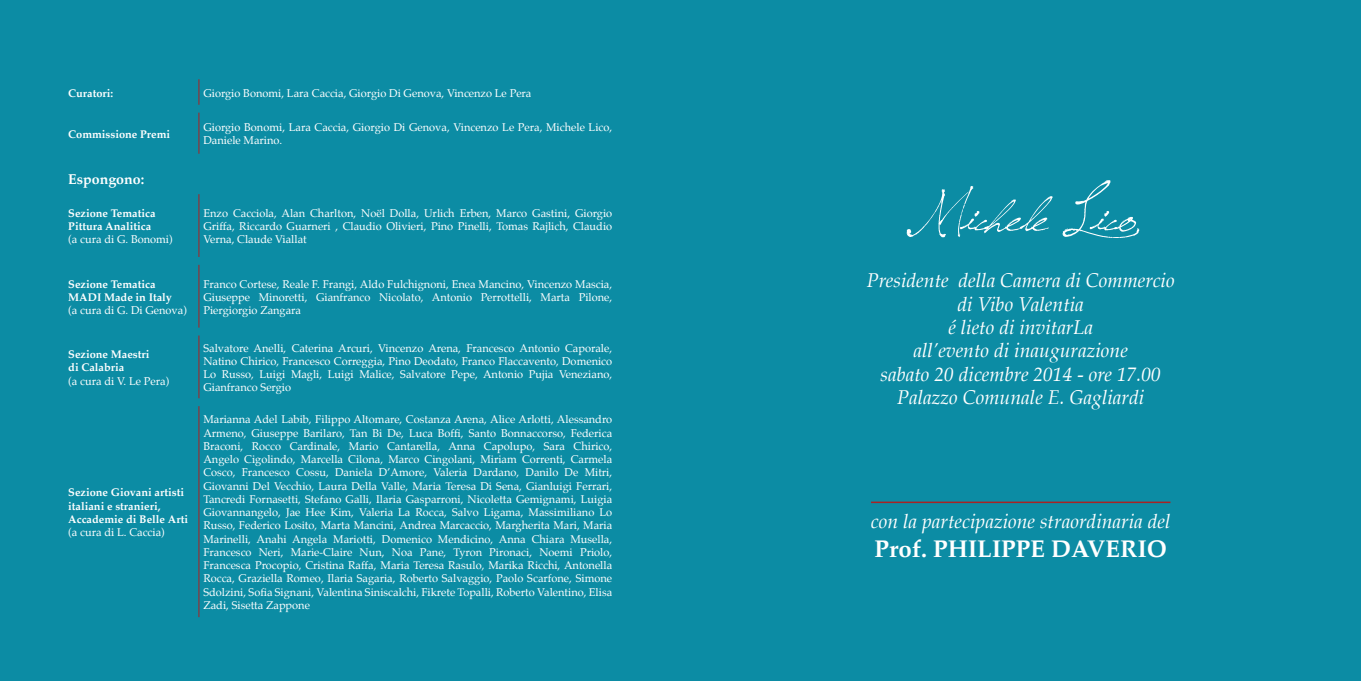
<style>
.page{position:relative;width:1361px;height:681px;background:#fff}
.page>*{position:absolute;margin:0;border:0;box-sizing:border-box;transform-origin:0 0}
.t1{font:54px "Jellyka Saint Andrews Queen";color:#fff}
.t2{font:700 24px "Palatino";color:#fff}
.t3{font:italic 19.5px/23.4px "Palatino";color:#fff;text-align:center}
.t4{font:700 14.1px "Palatino";color:#fff}
.t5{font:10.95px/13.2px "Palatino";color:#fff;text-align:justify}
.t6{font:700 10.95px/13.2px "Palatino";color:#fff}
</style>
<div class="page">
<div style="left:0;top:0;width:1361px;height:680px;background:#0c8ca4"></div>
<svg style="left:198px;top:79px;width:1px;height:26px"></svg>
<hr style="left:198px;top:113px;width:1px;height:41px;background:#a92223">
<hr style="left:198px;top:194px;width:1px;height:63px;background:#a92223">
<hr style="left:198px;top:265px;width:1px;height:62px;background:#a92223">
<hr style="left:198px;top:335px;width:1px;height:63px;background:#a92223">
<hr style="left:198px;top:406px;width:1px;height:211px;background:#a92223">
<hr style="left:871px;top:501px;width:299px;height:2px;background:#a92223">
<p class="t6" style="left:68px;top:87px;width:47px">Curatori:</p>
<p class="t5" style="left:203px;top:87px;width:330px">Giorgio Bonomi, Lara Caccia, Giorgio Di Genova, Vincenzo Le Pera</p>
<p class="t6" style="left:68px;top:128px;width:103px">Commissione Premi</p>
<p class="t5" style="left:203px;top:121px;width:410px">Giorgio Bonomi, Lara Caccia, Giorgio Di Genova, Vincenzo Le Pera, Michele Lico,<br>Daniele Marino.</p>
<p class="t4" style="left:68px;top:172px;width:78px">Espongono:</p>
<p class="t6" style="left:68px;top:207px;width:89px">Sezione Tematica<br>Pittura Analitica</p>
<p class="t5" style="left:68px;top:234px;width:106px">(a cura di G. Bonomi)</p>
<p class="t5" style="left:203px;top:207px;width:410px">Enzo Cacciola, Alan Charlton, Noël Dolla, Urlich Erben, Marco Gastini, Giorgio Griffa, Riccardo Guarneri , Claudio Olivieri, Pino Pinelli, Tomas Rajlich, Claudio Verna, Claude Viallat</p>
<p class="t6" style="left:68px;top:278px;width:105px">Sezione Tematica<br>MADI Made in Italy</p>
<p class="t5" style="left:68px;top:304px;width:120px">(a cura di G. Di Genova)</p>
<p class="t6" style="left:68px;top:348px;width:83px">Sezione Maestri di Calabria</p>
<p class="t5" style="left:68px;top:375px;width:103px">(a cura di V. Le Pera)</p>
<p class="t6" style="left:68px;top:486px;width:121px">Sezione Giovani artisti italiani e stranieri,<br>Accademie di Belle Arti</p>
<p class="t5" style="left:68px;top:526px;width:98px">(a cura di L. Caccia)</p>
<p class="t5" style="left:203px;top:278px;width:410px">Franco Cortese, Reale F. Frangi, Aldo Fulchignoni, Enea Mancino, Vincenzo Mascia, Giuseppe Minoretti, Gianfranco Nicolato, Antonio Perrottelli, Marta Pilone, Piergiorgio Zangara</p>
<p class="t5" style="left:203px;top:342px;width:410px">Salvatore Anelli, Caterina Arcuri, Vincenzo Arena, Francesco Antonio Caporale, Natino Chirico, Francesco Correggia, Pino Deodato, Franco Flaccavento, Domenico Lo Russo, Luigi Magli, Luigi Malice, Salvatore Pepe, Antonio Pujia Veneziano, Gianfranco Sergio</p>
<p class="t5" style="left:203px;top:413px;width:410px">Marianna Adel Labib, Filippo Altomare, Costanza Arena, Alice Arlotti, Alessandro Armeno, Giuseppe Barilaro, Tan Bi De, Luca Boffi, Santo Bonnaccorso, Federica Braconi, Rocco Cardinale, Mario Cantarella, Anna Capolupo, Sara Chirico, Angelo Cigolindo, Marcella Cilona, Marco Cingolani, Miriam Correnti, Carmela Cosco, Francesco Cossu, Daniela D’Amore, Valeria Dardano, Danilo De Mitri, Giovanni Del Vecchio, Laura Della Valle, Maria Teresa Di Sena, Gianluigi Ferrari, Tancredi Fornasetti, Stefano Galli, Ilaria Gasparroni, Nicoletta Gemignami, Luigia Giovannangelo, Jae Hee Kim, Valeria La Rocca, Salvo Ligama, Massimiliano Lo Russo, Federico Losito, Marta Mancini, Andrea Marcaccio, Margherita Mari, Maria Marinelli, Anahi Angela Mariotti, Domenico Mendicino, Anna Chiara Musella, Francesco Neri, Marie-Claire Nun, Noa Pane, Tyron Pironaci, Noemi Priolo, Francesca Procopio, Cristina Raffa, Maria Teresa Rasulo, Marika Ricchi, Antonella Rocca, Graziella Romeo, Ilaria Sagaria, Roberto Salvaggio, Paolo Scarfone, Simone Sdolzini, Sofia Signani, Valentina Siniscalchi, Fikrete Topalli, Roberto Valentino, Elisa Zadi, Sisetta Zappone</p>
<h1 class="t1" style="left:906px;top:180px;width:235px">Michele Lico</h1>
<h3 class="t3" style="left:867px;top:270px;width:309px">Presidente della Camera di Commercio di Vibo Valentia<br>é lieto di invitarLa<br>all’evento di inaugurazione<br>sabato 20 dicembre 2014 - ore 17.00<br>Palazzo Comunale E. Gagliardi</h3>
<h3 class="t3" style="left:871px;top:511px;width:301px">con la partecipazione straordinaria del</h3>
<h2 class="t2" style="left:874px;top:537px;width:294px">Prof. PHILIPPE DAVERIO</h2>
</div>
